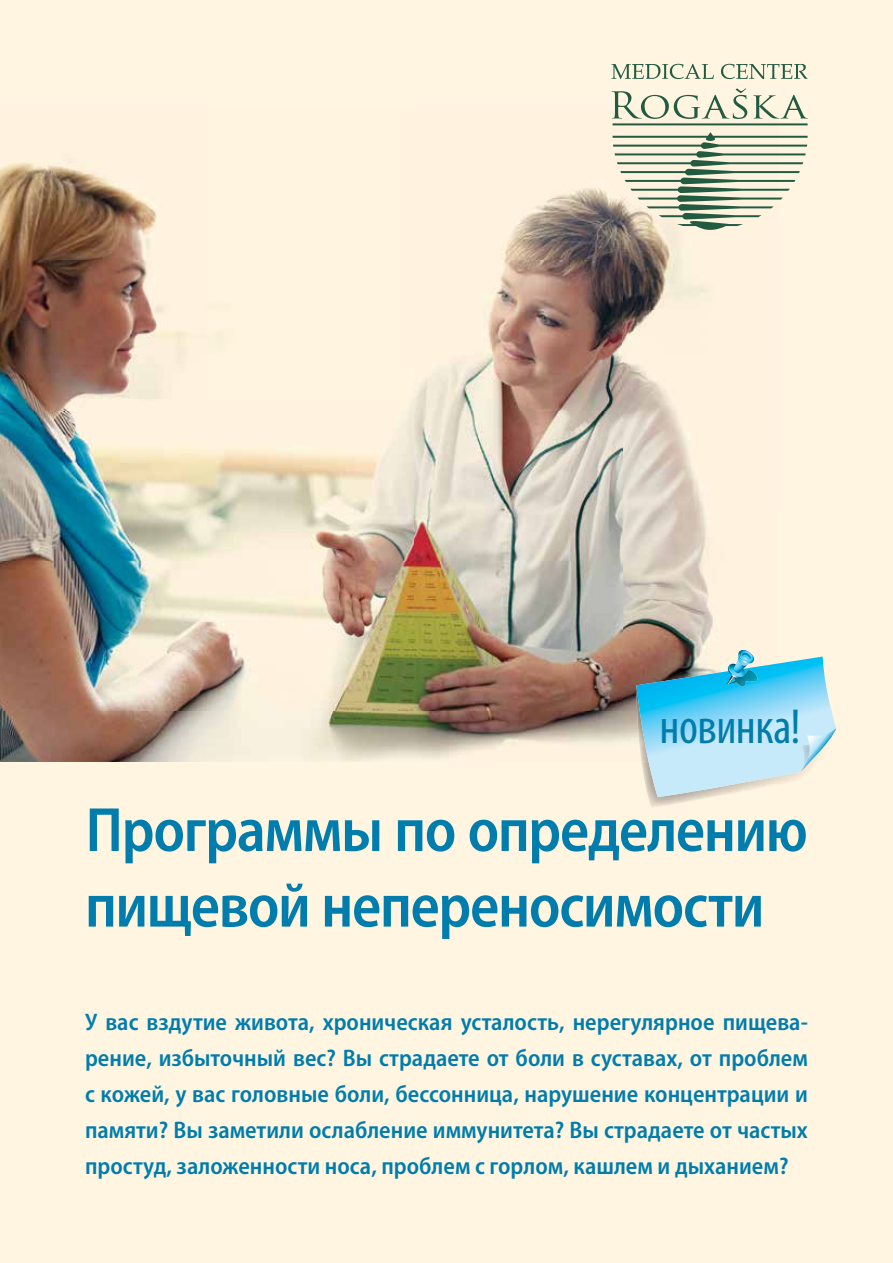
<style>
.page{position:relative;width:893px;height:1263px;background:#fff5e0}
.page>*{position:absolute;margin:0;border:0;box-sizing:border-box;transform-origin:0 0}
.t1{font:600 semi-condensed 63px/75.6px "Myriad Pro";letter-spacing:-.02em;color:#007dac}
.t2{font:condensed 49.5px "Myriad Pro";letter-spacing:-.01em;color:#007dac}
.t3{font:600 semi-condensed 24px/36px "Myriad Pro";color:#007dac;text-align:justify}
</style>
<div class="page">
<img style="left:0;top:162px;width:622px;height:600px">
<img style="left:622px;top:230px;width:93px;height:482px">
<svg style="left:611px;top:64px;width:196px;height:15px"></svg>
<svg style="left:611px;top:88px;width:197px;height:142px"></svg>
<img style="left:648px;top:797px;width:61px;height:10px">
<svg style="left:636px;top:650px;width:200px;height:147px"></svg>
<h2 class="t2" style="left:659px;top:697px;width:143px">новинка!</h2>
<h1 class="t1" style="left:85px;top:793px;width:724px">Программы по определению пищевой непереносимости</h1>
<p class="t3" style="left:85px;top:1004px;width:724px">У вас вздутие живота, хроническая усталость, нерегулярное пищева&shy;рение, избыточный вес? Вы страдаете от боли в суставах, от проблем с кожей, у вас головные боли, бессонница, нарушение концентрации и памяти? Вы заметили ослабление иммунитета? Вы страдаете от частых простуд, заложенности носа, проблем с горлом, кашлем и дыханием?</p>
</div>
